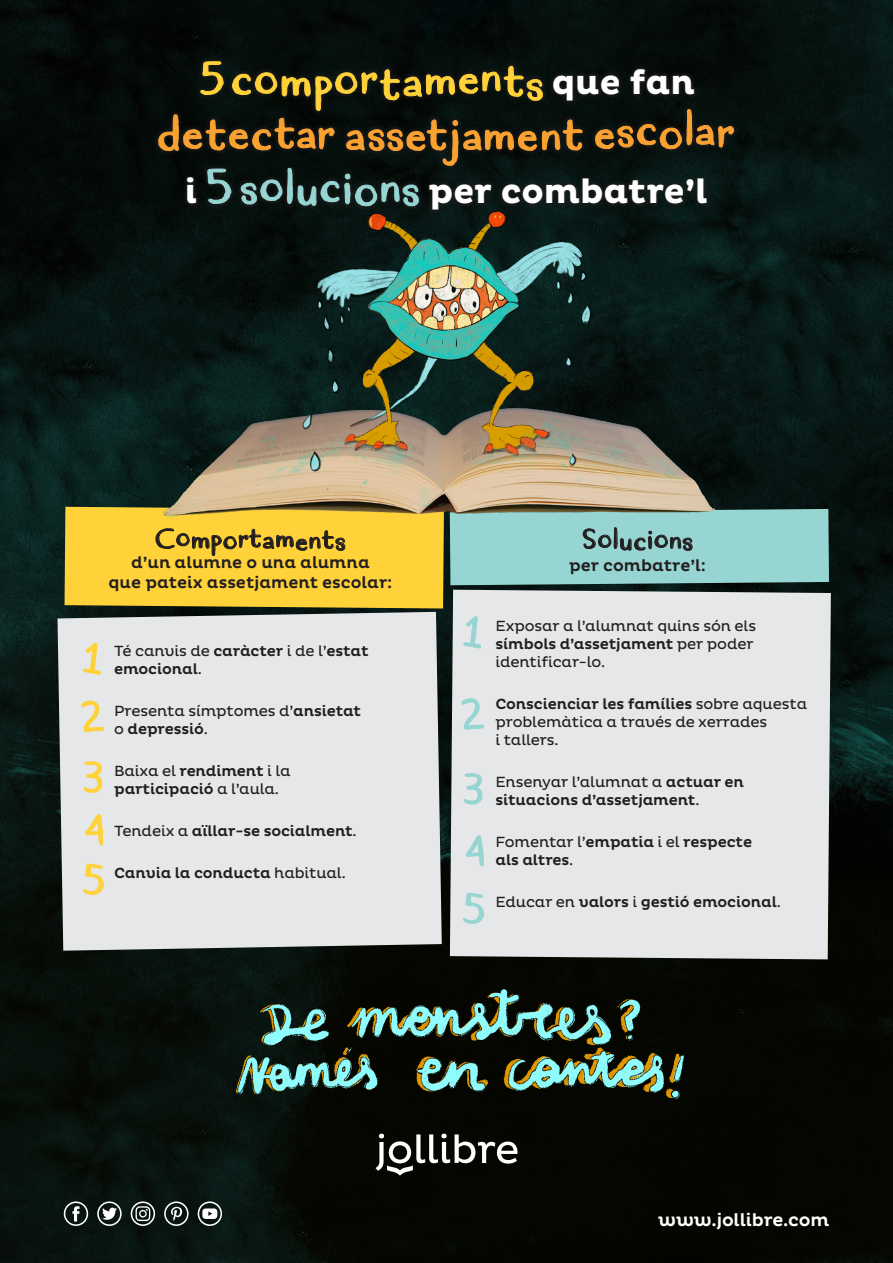
<style>
.page{position:relative;width:893px;height:1263px;background:#fff}
.page>*{position:absolute;margin:0;border:0;box-sizing:border-box;transform-origin:0 0}
.t1{font:700 70.95px "Quimbly";letter-spacing:-.02em;color:#f9a232}
.t2{font:700 70.95px "Quimbly";letter-spacing:-.02em;color:#ffd239}
.t3{font:700 42px "Quimbly";letter-spacing:-.02em;color:#231f20}
.t4{font:700 34.65px "Pluto";color:#fff}
.t5{font:500 18px "Pluto";letter-spacing:-.01em;color:#fff}
.t6{font:500 16.5px "Pluto";color:#231f20}
.t7{font:500 15px/18px "Pluto";letter-spacing:-.01em;color:#231f20}
.t8{font:15px/18px "Pluto";letter-spacing:-.01em;color:#231f20}
.s1{font-family:"Pluto";font-size:34.65px;color:#fff}
.s2{font-family:"Quimbly";font-size:74.4px;color:#96d5d2}
.s3{font-family:"Quimbly";font-size:70.95px;color:#96d5d2}
.s4{font-weight:400}
.s5{font-weight:500}
</style>
<div class="page">
<img style="left:0;top:0;width:893px;height:1263px">
<div style="left:450px;top:590px;width:381px;height:369px;background:#e6e7e9"></div>
<div style="left:57px;top:612px;width:385px;height:339px;background:#e6e7e9"></div>
<svg style="left:65px;top:523px;width:379px;height:85px;background:#f5ca37"></svg>
<svg style="left:450px;top:523px;width:379px;height:62px;background:#90ccc9"></svg>
<img style="left:191px;top:908px;width:511px;height:204px">
<img style="left:36px;top:108px;width:824px;height:415px">
<div style="left:153px;top:56px;width:586px;height:158px;background:#050e0b"></div>
<svg style="left:158px;top:29px;width:577px;height:184px"></svg>
<div style="left:131px;top:1201px;width:24px;height:25px;border:2px solid #fff;border-radius:50%"></div>
<svg style="left:135px;top:1206px;width:15px;height:15px"></svg>
<div style="left:198px;top:1201px;width:24px;height:25px;border:2px solid #fff;border-radius:50%"></div>
<svg style="left:202px;top:1208px;width:15px;height:11px"></svg>
<div style="left:64px;top:1201px;width:24px;height:25px;border:2px solid #fff;border-radius:50%"></div>
<svg style="left:72px;top:1206px;width:8px;height:15px"></svg>
<div style="left:97px;top:1201px;width:25px;height:25px;border:2px solid #fff;border-radius:50%"></div>
<svg style="left:102px;top:1207px;width:15px;height:13px"></svg>
<div style="left:164px;top:1201px;width:25px;height:25px;border:2px solid #fff;border-radius:50%"></div>
<svg style="left:171px;top:1206px;width:11px;height:15px"></svg>
<svg style="left:375px;top:1134px;width:142px;height:41px"></svg>
<svg style="left:82px;top:637px;width:22px;height:38px"></svg>
<svg style="left:78px;top:692px;width:26px;height:40px"></svg>
<svg style="left:83px;top:761px;width:20px;height:32px"></svg>
<svg style="left:82px;top:813px;width:38px;height:86px;background:#e7e5db"></svg>
<svg style="left:463px;top:611px;width:21px;height:38px"></svg>
<svg style="left:458px;top:690px;width:26px;height:40px"></svg>
<svg style="left:463px;top:773px;width:20px;height:32px"></svg>
<svg style="left:464px;top:824px;width:21px;height:47px"></svg>
<svg style="left:462px;top:882px;width:39px;height:46px;background:#dfe5e7"></svg>
<p class="t2" style="left:198px;top:43px;width:498px">5 comportaments <span class="s1">que fan</span></p>
<p class="t1" style="left:156px;top:98px;width:581px">detectarassetjamentescolar</p>
<p class="t4" style="left:185px;top:171px;width:524px">i <span class="s2">5</span> <span class="s3">solucions</span> per combatre’l</p>
<p class="t3" style="left:154px;top:518px;width:194px">Comportaments</p>
<p class="t6" style="left:131px;top:553px;width:240px">d’un alumne o una alumna</p>
<p class="t6" style="left:109px;top:573px;width:285px">que pateix assetjament escolar:</p>
<p class="t7" style="left:114px;top:642px;width:256px"><span class="s4">Té canvis de</span> caràcter <span class="s4">i de l’</span>estat emocional<span class="s4">.</span></p>
<p class="t8" style="left:114px;top:702px;width:249px">Presenta símptomes d’<span class="s5">ansietat </span>o <span class="s5">depressió</span>.</p>
<p class="t7" style="left:114px;top:762px;width:178px"><span class="s4">Baixa el</span> rendiment <span class="s4">i la </span>participació <span class="s4">a l’aula.</span></p>
<p class="t7" style="left:114px;top:822px;width:244px"><span class="s4">Tendeix a</span> aïllar-se socialment<span class="s4">.</span></p>
<p class="t7" style="left:114px;top:864px;width:233px">Canvia la conducta <span class="s4">habitual.</span></p>
<p class="t3" style="left:581px;top:518px;width:114px">Solucions</p>
<p class="t6" style="left:569px;top:556px;width:138px">per combatre’l:</p>
<p class="t8" style="left:495px;top:617px;width:262px">Exposar a l’alumnat quins són els <span class="s5">símbols d’assetjament</span> per poder identificar-lo.</p>
<p class="t8" style="left:495px;top:695px;width:313px"><span class="s5">Conscienciar les famílies</span> sobre aquesta problemàtica a través de xerrades<br>i tallers.</p>
<p class="t7" style="left:495px;top:774px;width:250px"><span class="s4">Ensenyar l’alumnat a</span> actuar en situacions d’assetjament<span class="s4">.</span></p>
<p class="t7" style="left:495px;top:834px;width:258px"><span class="s4">Fomentar l’</span>empatia <span class="s4">i el</span> respecte als altres<span class="s4">.</span></p>
<p class="t7" style="left:495px;top:894px;width:287px"><span class="s4">Educar en</span> valors <span class="s4">i</span> gestió emocional<span class="s4">.</span></p>
<p class="t5" style="left:658px;top:1209px;width:172px">www.jollibre.com</p>
</div>
